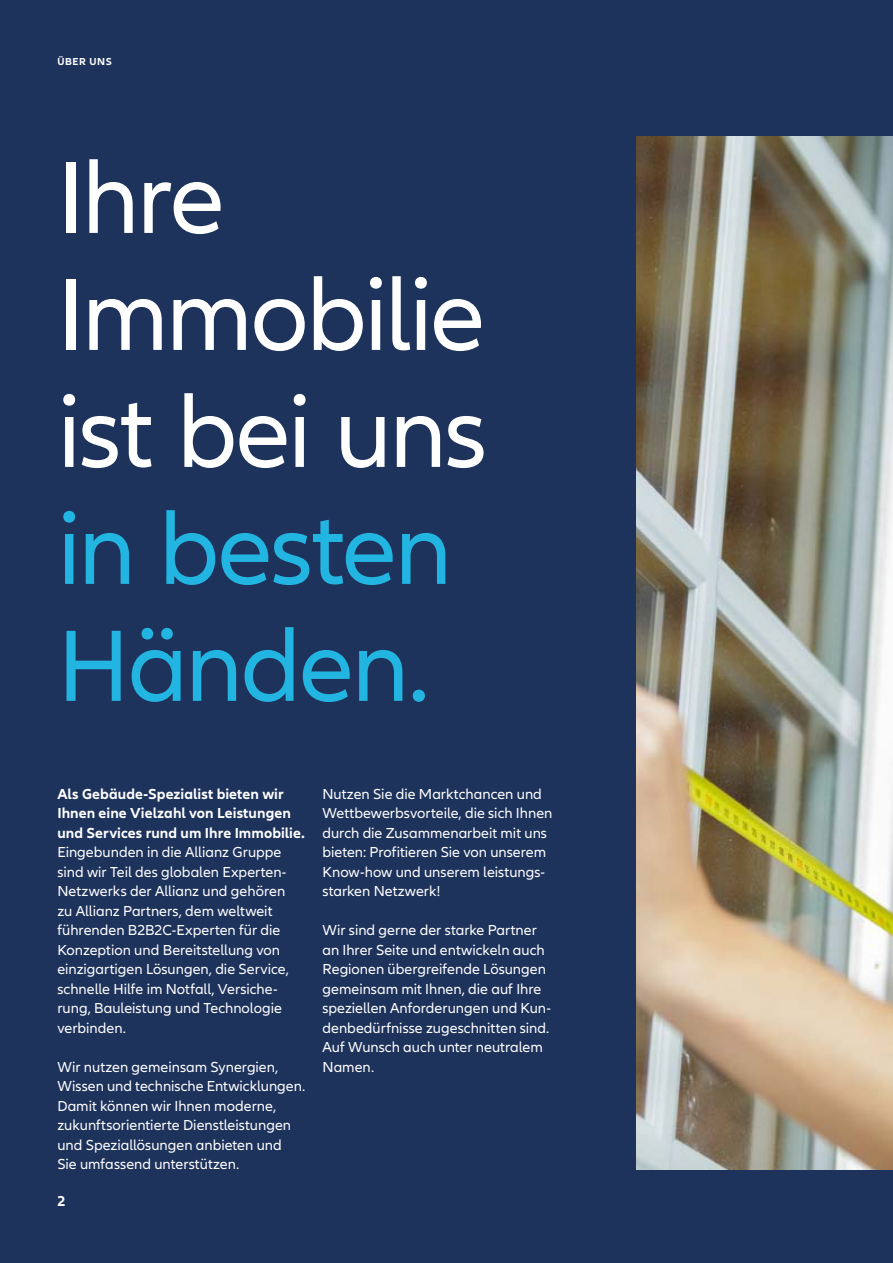
<style>
.page{position:relative;width:893px;height:1263px;background:#1e335c}
.page>*{position:absolute;margin:0;border:0;box-sizing:border-box;transform-origin:0 0}
.t1{font:105px/117px "Allianz Neo";letter-spacing:-.025em;color:#fff}
.t2{font:105px/117px "Allianz Neo";letter-spacing:-.02em;color:#23b5e2}
.t3{font:15px/19.5px "Allianz Neo";color:#fff}
.t4{font:700 15px/19.5px "Allianz Neo";letter-spacing:.005em;color:#fff}
.t5{font:700 10.5px "Allianz Neo";letter-spacing:.06em;color:#fff}
</style>
<div class="page">
<img style="left:637px;top:136px;width:256px;height:1033px">
<p class="t5" style="left:57px;top:56px;width:56px">ÜBER UNS</p>
<h1 class="t1" style="left:57px;top:142px;width:431px">Ihre<br>Immobilie ist bei uns</h1>
<h1 class="t2" style="left:57px;top:493px;width:396px">in besten<br>Händen.</h1>
<p class="t4" style="left:57px;top:784px;width:249px">Als Gebäude-Spezialist bieten wir<br>Ihnen eine Vielzahl von Leistungen und Services rund um Ihre Immobilie.</p>
<p class="t3" style="left:57px;top:843px;width:233px">Eingebunden in die Allianz Gruppe sind wir Teil des globalen Experten-Netzwerks der Allianz und gehören zu Allianz Partners, dem weltweit führenden B2B2C-Experten für die Konzeption und Bereitstellung von einzigartigen Lösungen, die Service, schnelle Hilfe im Notfall, Versiche&shy;rung, Bauleistung und Technologie verbinden.</p>
<p class="t3" style="left:57px;top:1057px;width:250px">Wir nutzen gemeinsam Synergien, Wissen und technische Entwicklungen.<br>Damit können wir Ihnen moderne, zukunftsorientierte Dienstleistungen und Speziallösungen anbieten und<br>Sie umfassend unterstützen.</p>
<p class="t4" style="left:57px;top:1191px;width:10px">2</p>
<p class="t3" style="left:322px;top:784px;width:231px">Nutzen Sie die Marktchancen und<br>Wettbewerbsvorteile, die sich Ihnen durch die Zusammenarbeit mit uns bieten: Profitieren Sie von unserem<br>Know-how und unserem leistungs&shy;starken Netzwerk!</p>
<p class="t3" style="left:322px;top:921px;width:230px">Wir sind gerne der starke Partner an Ihrer Seite und entwickeln auch<br>Regionen übergreifende Lösungen gemeinsam mit Ihnen, die auf Ihre speziellen Anforderungen und Kun&shy;denbedürfnisse zugeschnitten sind.<br>Auf Wunsch auch unter neutralem<br>Namen.</p>
</div>
